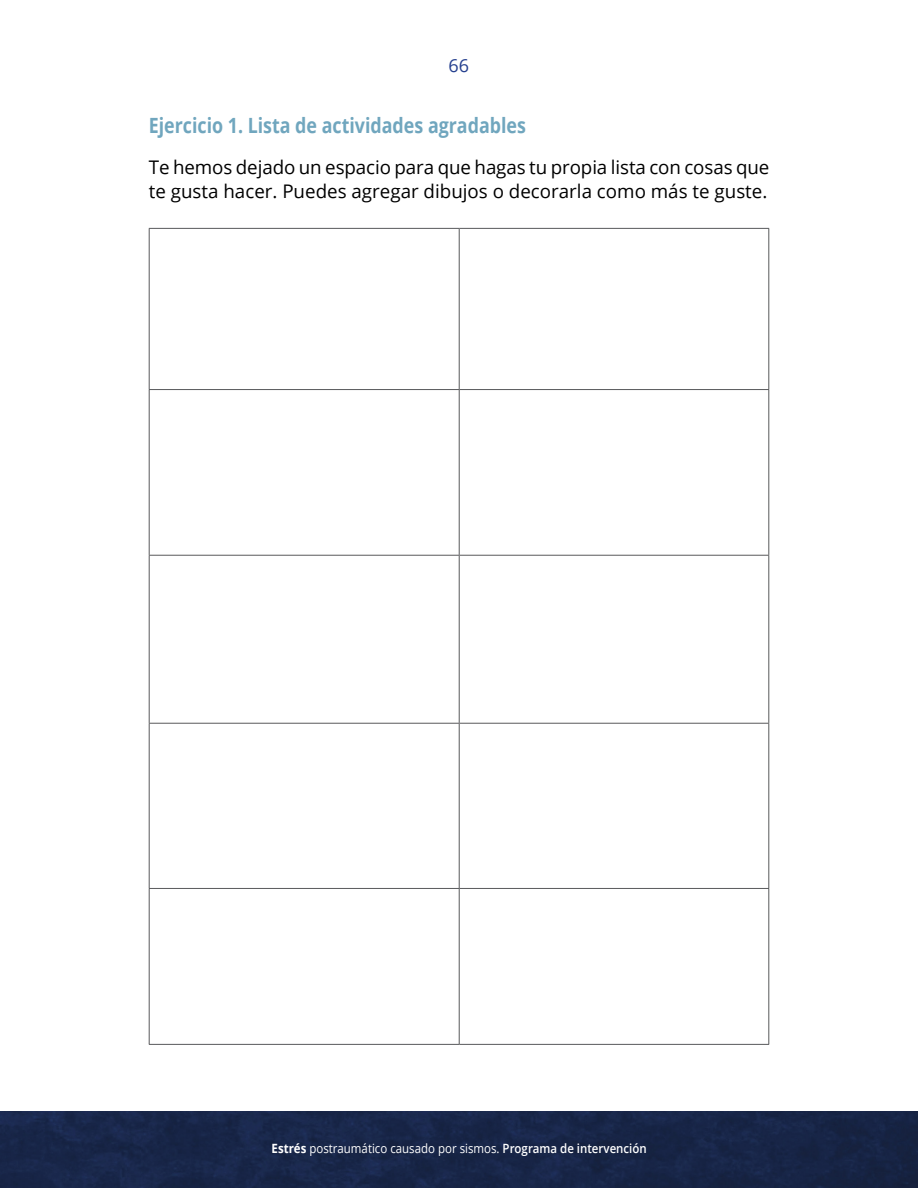
<style>
.page{position:relative;width:918px;height:1188px;background:#fff}
.page>*{position:absolute;margin:0;border:0;box-sizing:border-box;transform-origin:0 0}
.t1{font:700 21px "Open Sans";color:#70a6be;scale:.85 1}
.t2{font:18.75px/24px "Open Sans";color:#000}
.t3{font:18px "Open Sans";color:#25408f}
.t4{font:12.75px "Open Sans";color:#fff;scale:.9 1}
.s1{font-weight:700}
.s2{font-weight:600}
</style>
<div class="page">
<img style="left:0;top:1112px;width:918px;height:76px">
<hr style="left:149px;top:228px;width:310px;height:1px;background:#58595b">
<hr style="left:149px;top:229px;width:1px;height:160px;background:#58595b">
<hr style="left:459px;top:228px;width:310px;height:1px;background:#58595b">
<hr style="left:459px;top:229px;width:1px;height:160px;background:#58595b">
<hr style="left:768px;top:229px;width:1px;height:160px;background:#58595b">
<hr style="left:149px;top:389px;width:310px;height:1px;background:#58595b">
<hr style="left:149px;top:390px;width:1px;height:165px;background:#58595b">
<hr style="left:459px;top:389px;width:310px;height:1px;background:#58595b">
<hr style="left:459px;top:390px;width:1px;height:165px;background:#58595b">
<hr style="left:768px;top:390px;width:1px;height:165px;background:#58595b">
<hr style="left:149px;top:555px;width:310px;height:1px;background:#58595b">
<hr style="left:149px;top:556px;width:1px;height:167px;background:#58595b">
<hr style="left:459px;top:555px;width:310px;height:1px;background:#58595b">
<hr style="left:459px;top:556px;width:1px;height:167px;background:#58595b">
<hr style="left:768px;top:556px;width:1px;height:167px;background:#58595b">
<hr style="left:149px;top:723px;width:310px;height:1px;background:#58595b">
<hr style="left:149px;top:724px;width:1px;height:164px;background:#58595b">
<hr style="left:459px;top:723px;width:310px;height:1px;background:#58595b">
<hr style="left:459px;top:724px;width:1px;height:164px;background:#58595b">
<hr style="left:768px;top:724px;width:1px;height:164px;background:#58595b">
<hr style="left:149px;top:888px;width:310px;height:1px;background:#58595b">
<hr style="left:149px;top:889px;width:1px;height:155px;background:#58595b">
<hr style="left:459px;top:888px;width:310px;height:1px;background:#58595b">
<hr style="left:459px;top:889px;width:1px;height:155px;background:#58595b">
<hr style="left:768px;top:889px;width:1px;height:155px;background:#58595b">
<hr style="left:149px;top:1044px;width:310px;height:1px;background:#58595b">
<hr style="left:459px;top:1044px;width:310px;height:1px;background:#58595b">
<p class="t3" style="left:449px;top:53px;width:22px">66</p>
<p class="t1" style="left:149px;top:111px;width:445px">Ejercicio 1. Lista de actividades agradables</p>
<p class="t2" style="left:149px;top:155px;width:622px">Te hemos dejado un espacio para que hagas tu propia lista con cosas que te gusta hacer. Puedes agregar dibujos o decorarla como más te guste.</p>
<p class="t4" style="left:272px;top:1139px;width:418px"><span class="s1">Estrés</span> postraumático causado por sismos. <span class="s2">Programa de intervención</span></p>
</div>
